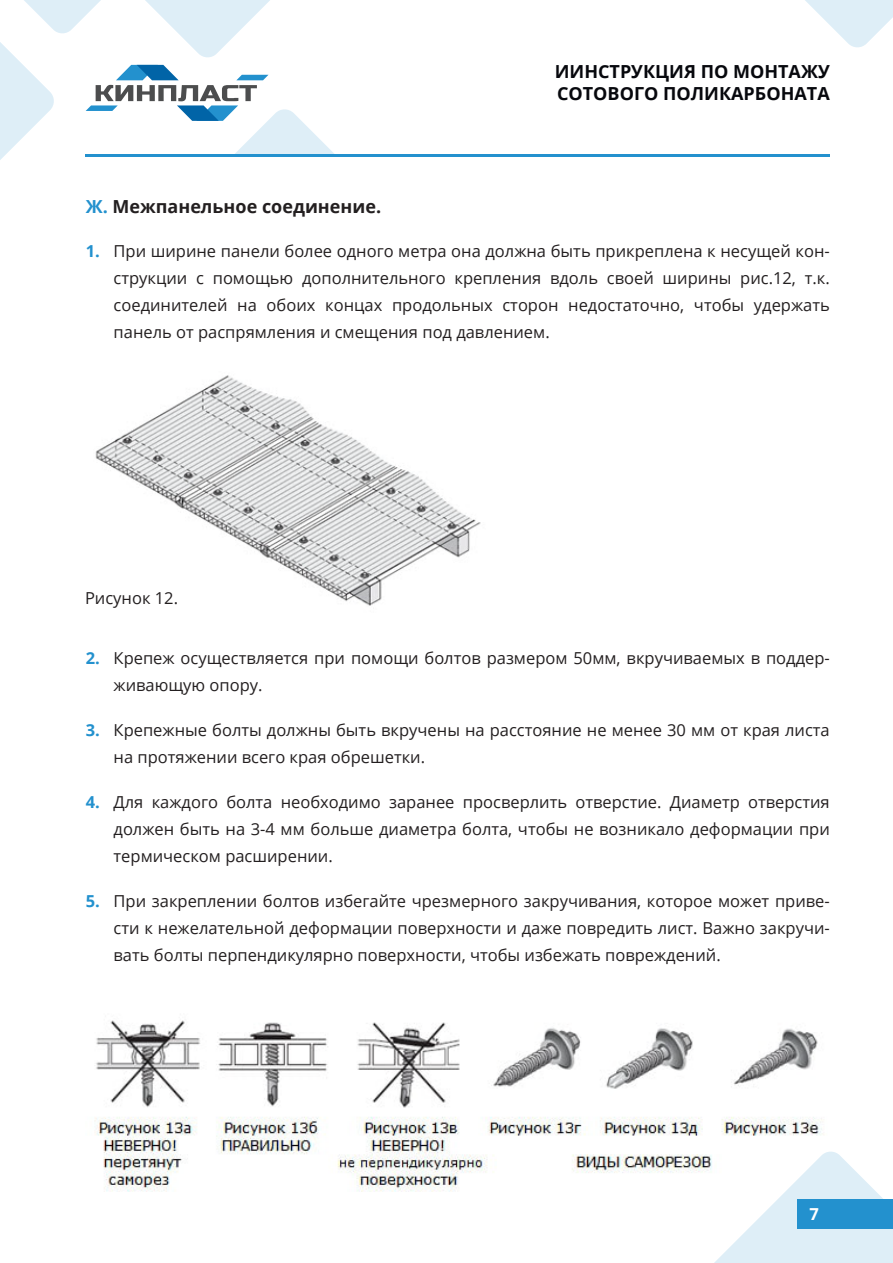
<style>
.page{position:relative;width:893px;height:1263px;background:#fff}
.page>*{position:absolute;margin:0;border:0;box-sizing:border-box;transform-origin:0 0}
.t1{font:700 18px/21.6px "Open Sans";color:#07080d}
.t2{font:700 18px "Open Sans";color:#231f20}
.t3{font:16.5px/27px "Open Sans";color:#231f20;text-align:justify}
.t4{font:700 16.5px "Open Sans";color:#2391ce}
.t5{font:700 16.5px "Open Sans";color:#fff}
.s1{color:#2391ce}
</style>
<div class="page">
<img style="left:94px;top:1020px;width:730px;height:172px">
<svg style="left:701px;top:1151px;width:192px;height:112px"></svg>
<hr style="left:86px;top:154px;width:744px;height:2px;background:#2391ce">
<div style="left:797px;top:1199px;width:96px;height:30px;background:#2391ce"></div>
<svg style="left:805px;top:0;width:88px;height:47px"></svg>
<svg style="left:0;top:0;width:335px;height:160px"></svg>
<img style="left:95px;top:375px;width:386px;height:231px">
<p class="t1" style="left:555px;top:61px;width:277px">ИИНСТРУКЦИЯ ПО МОНТАЖУ<br>СОТОВОГО ПОЛИКАРБОНАТА</p>
<p class="t2" style="left:86px;top:194px;width:297px"><span class="s1">Ж.</span> Межпанельное соединение.</p>
<p class="t3" style="left:114px;top:237px;width:718px">При ширине панели более одного метра она должна быть прикреплена к несущей кон&shy;струкции с помощью дополнительного крепления вдоль своей ширины рис.12, т.к. соединителей на обоих концах продольных сторон недостаточно, чтобы удержать панель от распрямления и смещения под давлением.</p>
<p class="t4" style="left:86px;top:239px;width:16px">1.</p>
<p class="t3" style="left:85px;top:584px;width:95px">Рисунок 12.</p>
<p class="t4" style="left:86px;top:646px;width:16px">2.</p>
<p class="t4" style="left:86px;top:718px;width:16px">3.</p>
<p class="t4" style="left:86px;top:790px;width:16px">4.</p>
<p class="t4" style="left:86px;top:889px;width:16px">5.</p>
<p class="t3" style="left:114px;top:644px;width:718px">Крепеж осуществляется при помощи болтов размером 50мм, вкручиваемых в поддер&shy;живающую опору.</p>
<p class="t3" style="left:114px;top:716px;width:718px">Крепежные болты должны быть вкручены на расстояние не менее 30 мм от края листа на протяжении всего края обрешетки.</p>
<p class="t3" style="left:114px;top:788px;width:718px">Для каждого болта необходимо заранее просверлить отверстие. Диаметр отверстия должен быть на 3-4 мм больше диаметра болта, чтобы не возникало деформации при термическом расширении.</p>
<p class="t3" style="left:114px;top:887px;width:718px">При закреплении болтов избегайте чрезмерного закручивания, которое может приве&shy;сти к нежелательной деформации поверхности и даже повредить лист. Важно закручи&shy;вать болты перпендикулярно поверхности, чтобы избежать повреждений.</p>
<p class="t5" style="left:809px;top:1202px;width:11px">7</p>
</div>
